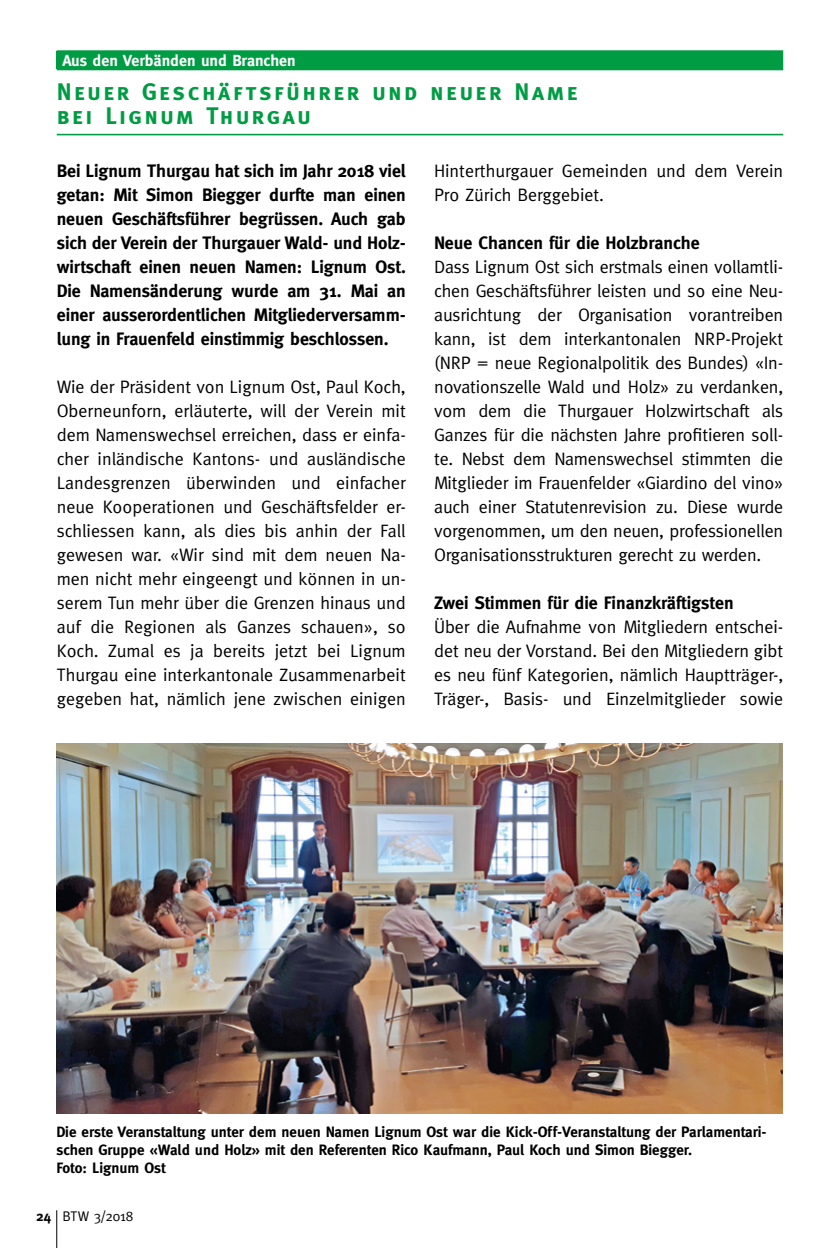
<style>
.page{position:relative;width:840px;height:1248px;background:#fff}
.page>*{position:absolute;margin:0;border:0;box-sizing:border-box;transform-origin:0 0}
.t1{font:24px/24px "Meta Bold Caps";letter-spacing:.1em;color:#009c44}
.t2{font:18px/24px "Meta";letter-spacing:-.005em;color:#000;text-align:justify}
.t3{font:700 18px/24px "Meta";color:#000;text-align:justify}
.t4{font:700 16px "Meta";color:#fff}
.t5{font:700 15px/18px "Meta";color:#000}
.t6{font:14px "Meta";letter-spacing:-.01em;color:#000}
.s1{font-weight:700}
</style>
<div class="page">
<hr style="left:56px;top:1210px;width:1px;height:37px;background:#000">
<div style="left:57px;top:50px;width:725px;height:20px;background:#009c44"></div>
<hr style="left:57px;top:134px;width:725px;height:1px;background:#009c44">
<img style="left:56px;top:743px;width:726px;height:370px">
<p class="t4" style="left:62px;top:51px;width:235px">Aus den Verbänden und Branchen</p>
<h1 class="t1" style="left:57px;top:79px;width:522px">Neuer Geschäftsführer und neuer Name bei Lignum Thurgau</h1>
<p class="t3" style="left:57px;top:158px;width:350px">Bei Lignum Thurgau hat sich im Jahr 2018 viel getan: Mit Simon Biegger durfte man einen neuen Geschäftsführer begrüssen. Auch gab sich der Verein der Thurgauer Wald- und Holz&shy;wirtschaft einen neuen Namen: Lignum Ost.<br>Die Namensänderung wurde am 31. Mai an einer ausserordentlichen Mitgliederversamm&shy;lung in Frauenfeld einstimmig beschlossen.</p>
<p class="t2" style="left:57px;top:374px;width:350px">Wie der Präsident von Lignum Ost, Paul Koch, Oberneunforn, erläuterte, will der Verein mit dem Namenswechsel erreichen, dass er einfa&shy;cher inländische Kantons- und ausländische Landesgrenzen überwinden und einfacher neue Kooperationen und Geschäftsfelder er&shy;schliessen kann, als dies bis anhin der Fall gewesen war. «Wir sind mit dem neuen Na&shy;men nicht mehr eingeengt und können in un&shy;serem Tun mehr über die Grenzen hinaus und auf die Regionen als Ganzes schauen», so Koch. Zumal es ja bereits jetzt bei Lignum Thurgau eine interkantonale Zusammenarbeit gegeben hat, nämlich jene zwischen einigen</p>
<p class="t2" style="left:434px;top:158px;width:350px">Hinterthurgauer Gemeinden und dem Verein<br>Pro Zürich Berggebiet.</p>
<p class="t3" style="left:434px;top:230px;width:267px">Neue Chancen für die Holzbranche</p>
<p class="t2" style="left:434px;top:254px;width:350px">Dass Lignum Ost sich erstmals einen vollamtli&shy;chen Geschäftsführer leisten und so eine Neu&shy;ausrichtung der Organisation vorantreiben kann, ist dem interkantonalen NRP-Projekt (NRP = neue Regionalpolitik des Bundes) «In&shy;novationszelle Wald und Holz» zu verdanken, vom dem die Thurgauer Holzwirtschaft als Ganzes für die nächsten Jahre profitieren soll&shy;te. Nebst dem Namenswechsel stimmten die Mitglieder im Frauenfelder «Giardino del vino» auch einer Statutenrevision zu. Diese wurde vorgenommen, um den neuen, professionellen Organisationsstrukturen gerecht zu werden.</p>
<p class="t3" style="left:434px;top:590px;width:301px">Zwei Stimmen für die Finanzkräftigsten</p>
<p class="t2" style="left:434px;top:614px;width:350px">Über die Aufnahme von Mitgliedern entschei&shy;det neu der Vorstand. Bei den Mitgliedern gibt es neu fünf Kategorien, nämlich Hauptträger-, Träger-, Basis- und Einzelmitglieder sowie</p>
<p class="t5" style="left:56px;top:1123px;width:711px">Die erste Veranstaltung unter dem neuen Namen Lignum Ost war die Kick-Off-Veranstaltung der Parlamentari&shy;schen Gruppe «Wald und Holz» mit den Referenten Rico Kaufmann, Paul Koch und Simon Biegger.<br>Foto: Lignum Ost</p>
<p class="t6" style="left:36px;top:1208px;width:99px"><span class="s1">24</span> BTW 3/2018</p>
</div>
